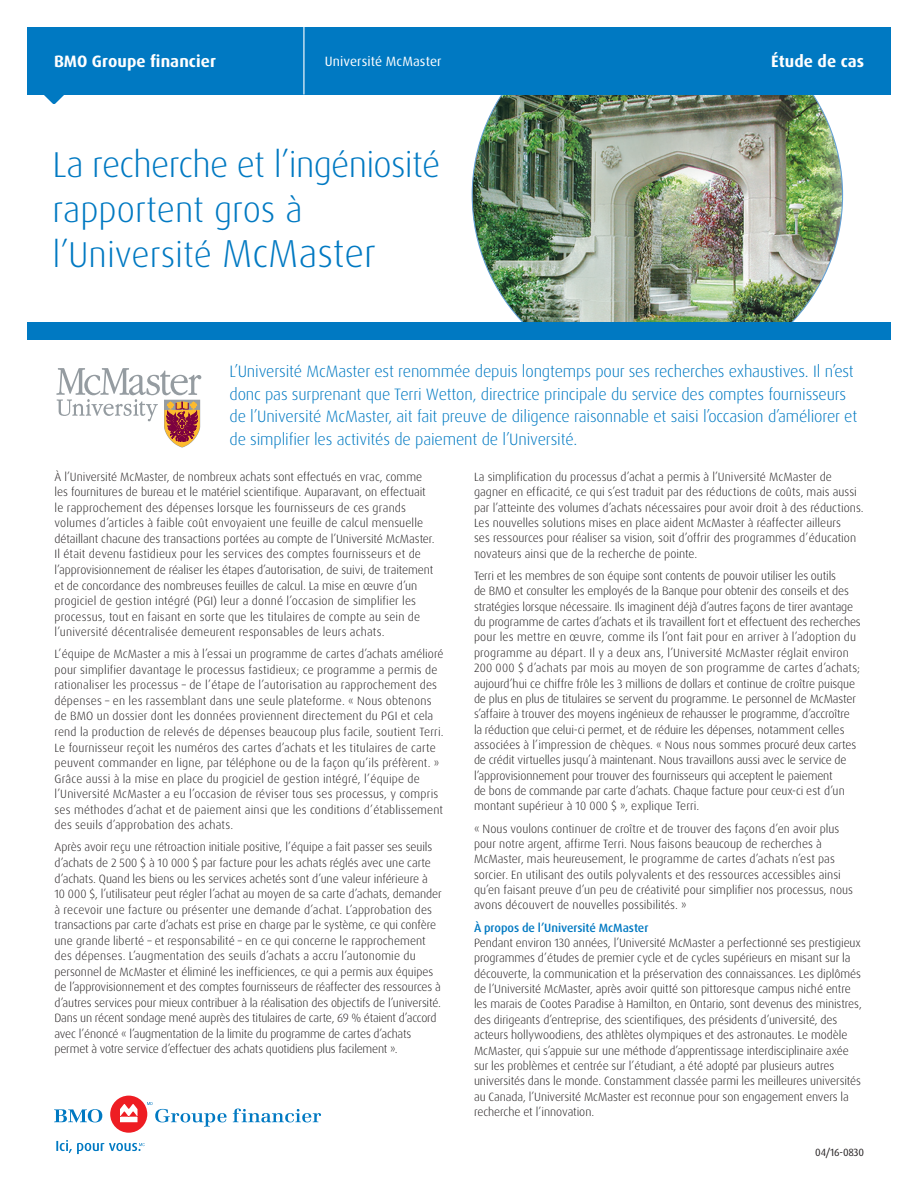
<style>
.page{position:relative;width:918px;height:1188px;background:#fff}
.page>*{position:absolute;margin:0;border:0;box-sizing:border-box;transform-origin:0 0}
.t1{font:300 36px/45px "Dax Pro";letter-spacing:-.01em;color:#0079c2}
.t2{font:300 16.5px/22.5px "Dax Pro";letter-spacing:-.01em;color:#0079c2}
.t3{font:700 16.5px "Dax Pro";letter-spacing:.005em;color:#fff}
.t4{font:13.5px "Dax Pro";letter-spacing:.01em;color:#fff}
.t5{font:300 12px/15.3px "Dax Pro";letter-spacing:-.005em;color:#231f20}
.t6{font:500 12px "Dax Pro";letter-spacing:-.005em;color:#0079c2}
.t7{font:10.5px "Dax Pro";letter-spacing:-.02em;color:#231f20}
.s1{font-size:39px}
</style>
<div class="page">
<img style="left:472px;top:94px;width:371px;height:228px">
<div style="left:27px;top:27px;width:864px;height:67px;background:#0079c2"></div>
<svg style="left:43px;top:94px;width:22px;height:10px"></svg>
<div style="left:27px;top:322px;width:864px;height:18px;background:#0079c2"></div>
<hr style="left:303px;top:27px;width:1px;height:67px;background:#fff">
<svg style="left:233px;top:1109px;width:88px;height:13px"></svg>
<svg style="left:54px;top:1109px;width:48px;height:13px"></svg>
<div style="left:110px;top:1096px;width:37px;height:37px;background:#ee1d23;border-radius:50%"></div>
<svg style="left:120px;top:1104px;width:18px;height:18px"></svg>
<svg style="left:56px;top:1140px;width:89px;height:14px"></svg>
<svg style="left:147px;top:1102px;width:80px;height:25px"></svg>
<svg style="left:56px;top:368px;width:145px;height:80px"></svg>
<h2 class="t3" style="left:54px;top:51px;width:163px">BMO Groupe financier</h2>
<p class="t4" style="left:325px;top:53px;width:118px">Université McMaster</p>
<h1 class="t1" style="left:52px;top:142px;width:389px">La recherche et l’ingéniosité rapportent gros à l’Université <span class="s1">McMaster</span></h1>
<h2 class="t3" style="left:771px;top:51px;width:94px">Étude de cas</h2>
<p class="t2" style="left:230px;top:360px;width:629px">L’Université McMaster est renommée depuis longtemps pour ses recherches exhaustives. Il n’est donc pas surprenant que Terri Wetton, directrice principale du service des comptes fournisseurs de l’Université McMaster, ait fait preuve de diligence raisonnable et saisi l’occasion d’améliorer et de simplifier les activités de paiement de l’Université.</p>
<p class="t5" style="left:55px;top:469px;width:382px">À l’Université McMaster, de nombreux achats sont effectués en vrac, comme les fournitures de bureau et le matériel scientifique. Auparavant, on effectuait le rapprochement des dépenses lorsque les fournisseurs de ces grands volumes d’articles à faible coût envoyaient une feuille de calcul mensuelle détaillant chacune des transactions portées au compte de l’Université McMaster.<br>Il était devenu fastidieux pour les services des comptes fournisseurs et de l’approvisionnement de réaliser les étapes d’autorisation, de suivi, de traitement et de concordance des nombreuses feuilles de calcul. La mise en œuvre d’un progiciel de gestion intégré (PGI) leur a donné l’occasion de simplifier les processus, tout en faisant en sorte que les titulaires de compte au sein de l’université décentralisée demeurent responsables de leurs achats.</p>
<p class="t5" style="left:55px;top:646px;width:391px">L’équipe de McMaster a mis à l’essai un programme de cartes d’achats amélioré pour simplifier davantage le processus fastidieux; ce programme a permis de rationaliser les processus – de l’étape de l’autorisation au rapprochement des dépenses – en les rassemblant dans une seule plateforme. « Nous obtenons de BMO un dossier dont les données proviennent directement du PGI et cela rend la production de relevés de dépenses beaucoup plus facile, soutient Terri.<br>Le fournisseur reçoit les numéros des cartes d’achats et les titulaires de carte peuvent commander en ligne, par téléphone ou de la façon qu’ils préfèrent. » Grâce aussi à la mise en place du progiciel de gestion intégré, l’équipe de l’Université McMaster a eu l’occasion de réviser tous ses processus, y compris ses méthodes d’achat et de paiement ainsi que les conditions d’établissement des seuils d’approbation des achats.</p>
<p class="t5" style="left:55px;top:840px;width:389px">Après avoir reçu une rétroaction initiale positive, l’équipe a fait passer ses seuils d’achats de 2 500 $ à 10 000 $ par facture pour les achats réglés avec une carte d’achats. Quand les biens ou les services achetés sont d’une valeur inférieure à<br>10 000 $, l’utilisateur peut régler l’achat au moyen de sa carte d’achats, demander à recevoir une facture ou présenter une demande d’achat. L’approbation des transactions par carte d’achats est prise en charge par le système, ce qui confère une grande liberté – et responsabilité – en ce qui concerne le rapprochement des dépenses. L’augmentation des seuils d’achats a accru l’autonomie du personnel de McMaster et éliminé les inefficiences, ce qui a permis aux équipes de l’approvisionnement et des comptes fournisseurs de réaffecter des ressources à d’autres services pour mieux contribuer à la réalisation des objectifs de l’université.<br>Dans un récent sondage mené auprès des titulaires de carte, 69 % étaient d’accord avec l’énoncé « l’augmentation de la limite du programme de cartes d’achats permet à votre service d’effectuer des achats quotidiens plus facilement ».</p>
<p class="t5" style="left:474px;top:469px;width:391px">La simplification du processus d’achat a permis à l’Université McMaster de gagner en efficacité, ce qui s’est traduit par des réductions de coûts, mais aussi par l’atteinte des volumes d’achats nécessaires pour avoir droit à des réductions.<br>Les nouvelles solutions mises en place aident McMaster à réaffecter ailleurs<br>ses ressources pour réaliser sa vision, soit d’offrir des programmes d’éducation novateurs ainsi que de la recherche de pointe.</p>
<p class="t5" style="left:474px;top:568px;width:388px">Terri et les membres de son équipe sont contents de pouvoir utiliser les outils<br>de BMO et consulter les employés de la Banque pour obtenir des conseils et des stratégies lorsque nécessaire. Ils imaginent déjà d’autres façons de tirer avantage du programme de cartes d’achats et ils travaillent fort et effectuent des recherches pour les mettre en œuvre, comme ils l’ont fait pour en arriver à l’adoption du programme au départ. Il y a deux ans, l’Université McMaster réglait environ 200 000 $ d’achats par mois au moyen de son programme de cartes d’achats; aujourd’hui ce chiffre frôle les 3 millions de dollars et continue de croître puisque de plus en plus de titulaires se servent du programme. Le personnel de McMaster s’affaire à trouver des moyens ingénieux de rehausser le programme, d’accroître la réduction que celui-ci permet, et de réduire les dépenses, notamment celles associées à l’impression de chèques. « Nous nous sommes procuré deux cartes de crédit virtuelles jusqu’à maintenant. Nous travaillons aussi avec le service de l’approvisionnement pour trouver des fournisseurs qui acceptent le paiement<br>de bons de commande par carte d’achats. Chaque facture pour ceux-ci est d’un montant supérieur à 10 000 $ », explique Terri.</p>
<p class="t5" style="left:474px;top:821px;width:381px">« Nous voulons continuer de croître et de trouver des façons d’en avoir plus pour notre argent, affirme Terri. Nous faisons beaucoup de recherches à McMaster, mais heureusement, le programme de cartes d’achats n’est pas sorcier. En utilisant des outils polyvalents et des ressources accessibles ainsi qu’en faisant preuve d’un peu de créativité pour simplifier nos processus, nous avons découvert de nouvelles possibilités. »</p>
<p class="t6" style="left:474px;top:920px;width:176px">À propos de l’Université McMaster</p>
<p class="t5" style="left:474px;top:935px;width:389px">Pendant environ 130 années, l’Université McMaster a perfectionné ses prestigieux programmes d’études de premier cycle et de cycles supérieurs en misant sur la découverte, la communication et la préservation des connaissances. Les diplômés de l’Université McMaster, après avoir quitté son pittoresque campus niché entre les marais de Cootes Paradise à Hamilton, en Ontario, sont devenus des ministres, des dirigeants d’entreprise, des scientifiques, des présidents d’université, des acteurs hollywoodiens, des athlètes olympiques et des astronautes. Le modèle McMaster, qui s’appuie sur une méthode d’apprentissage interdisciplinaire axée sur les problèmes et centrée sur l’étudiant, a été adopté par plusieurs autres universités dans le monde. Constamment classée parmi les meilleures universités au Canada, l’Université McMaster est reconnue pour son engagement envers la recherche et l’innovation.</p>
<p class="t7" style="left:815px;top:1146px;width:50px">04/16-0830</p>
</div>
